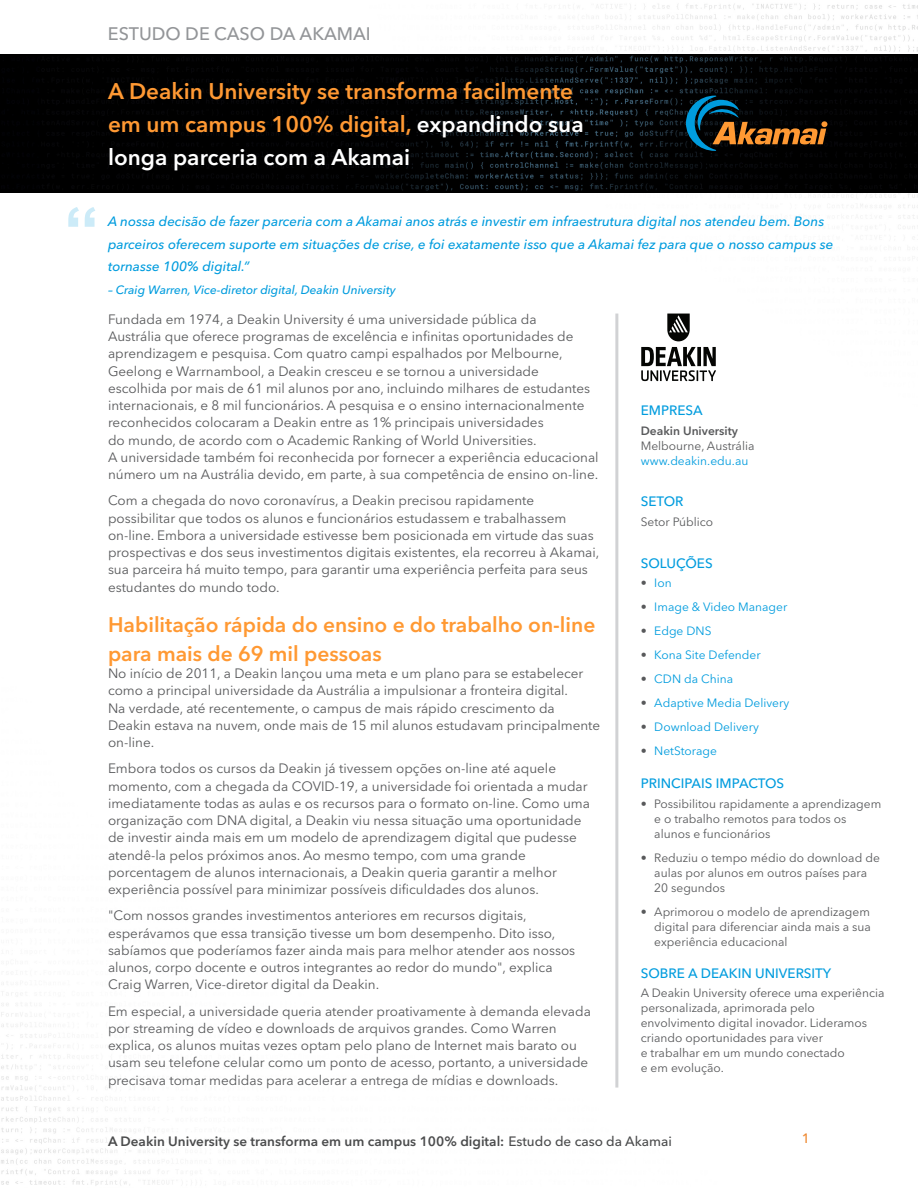
<style>
.page{position:relative;width:918px;height:1188px;background:#fff}
.page>*{position:absolute;margin:0;border:0;box-sizing:border-box;transform-origin:0 0}
.t1{font:600 22.5px/33px "Avenir Next LT Pro";color:#f93}
.t2{font:600 21px/28.5px "Avenir Next LT Pro";color:#f93}
.t3{font:500 18px "Avenir Next LT Pro";color:#939598}
.t4{font:13.5px/17.2px "Avenir Next LT Pro";color:#58595b}
.t5{font:italic 500 13.5px/22.5px "Avenir Next LT Pro";color:#009cde}
.t6{font:600 13.5px "Avenir Next LT Pro";color:#4b4c4d}
.t7{font:500 13.5px "Avenir Next LT Pro";color:#009cde}
.t8{font:500 13.5px "Avenir Next LT Pro";color:#ee882f}
.t9{font:12px/15px "Avenir Next LT Pro";color:#58595b}
.t10{font:12px/15px "Avenir Next LT Pro";color:#57585a}
.t11{font:12px "Avenir Next LT Pro";color:#009cde}
.t12{font:italic 500 12px "Avenir Next LT Pro";color:#009cde}
.t13{font:600 12px "Avenir Next LT Pro";color:#58595b}
.s1{color:#fff}
.s2{color:#58595b}
.s3{font-weight:500}
</style>
<div class="page">
<img style="left:0;top:3px;width:918px;height:1183px">
<img style="left:0;top:54px;width:918px;height:138px">
<svg style="left:68px;top:207px;width:27px;height:20px"></svg>
<hr style="left:615px;top:314px;width:3px;height:774px;background:#d1d2d4">
<svg style="left:686px;top:96px;width:141px;height:55px;background:#2b2b21"></svg>
<svg style="left:667px;top:314px;width:23px;height:27px"></svg>
<svg style="left:641px;top:347px;width:75px;height:34px"></svg>
<h3 class="t3" style="left:108px;top:22px;width:264px">ESTUDO DE CASO DA AKAMAI</h3>
<h1 class="t1" style="left:108px;top:74px;width:477px">A Deakin University se transforma facilmente em um campus 100% digital, <span class="s1">expandindo sua longa parceria com a Akamai</span></h1>
<p class="t5" style="left:108px;top:210px;width:727px">A nossa decisão de fazer parceria com a Akamai anos atrás e investir em infraestrutura digital nos atendeu bem. Bons parceiros oferecem suporte em situações de crise, e foi exatamente isso que a Akamai fez para que o nosso campus se tornasse 100% digital.”</p>
<p class="t12" style="left:108px;top:282px;width:289px">– Craig Warren, Vice-diretor digital, Deakin University</p>
<p class="t4" style="left:108px;top:310px;width:492px">Fundada em 1974, a Deakin University é uma universidade pública da<br>Austrália que oferece programas de excelência e infinitas oportunidades de aprendizagem e pesquisa. Com quatro campi espalhados por Melbourne, Geelong e Warrnambool, a Deakin cresceu e se tornou a universidade escolhida por mais de 61 mil alunos por ano, incluindo milhares de estudantes internacionais, e 8 mil funcionários. A pesquisa e o ensino internacionalmente reconhecidos colocaram a Deakin entre as 1% principais universidades<br>do mundo, de acordo com o Academic Ranking of World Universities.<br>A universidade também foi reconhecida por fornecer a experiência educacional número um na Austrália devido, em parte, à sua competência de ensino on-line.</p>
<p class="t4" style="left:108px;top:492px;width:493px">Com a chegada do novo coronavírus, a Deakin precisou rapidamente possibilitar que todos os alunos e funcionários estudassem e trabalhassem on-line. Embora a universidade estivesse bem posicionada em virtude das suas prospectivas e dos seus investimentos digitais existentes, ela recorreu à Akamai, sua parceira há muito tempo, para garantir uma experiência perfeita para seus estudantes do mundo todo.</p>
<h2 class="t2" style="left:108px;top:611px;width:489px">Habilitação rápida do ensino e do trabalho on-line para mais de 69 mil pessoas</h2>
<p class="t4" style="left:108px;top:665px;width:494px">No início de 2011, a Deakin lançou uma meta e um plano para se estabelecer como a principal universidade da Austrália a impulsionar a fronteira digital.<br>Na verdade, até recentemente, o campus de mais rápido crescimento da Deakin estava na nuvem, onde mais de 15 mil alunos estudavam principalmente on-line.</p>
<p class="t4" style="left:108px;top:760px;width:484px">Embora todos os cursos da Deakin já tivessem opções on-line até aquele momento, com a chegada da COVID-19, a universidade foi orientada a mudar imediatamente todas as aulas e os recursos para o formato on-line. Como uma organização com DNA digital, a Deakin viu nessa situação uma oportunidade de investir ainda mais em um modelo de aprendizagem digital que pudesse atendê-la pelos próximos anos. Ao mesmo tempo, com uma grande porcentagem de alunos internacionais, a Deakin queria garantir a melhor experiência possível para minimizar possíveis dificuldades dos alunos.</p>
<p class="t4" style="left:108px;top:907px;width:469px">"Com nossos grandes investimentos anteriores em recursos digitais, esperávamos que essa transição tivesse um bom desempenho. Dito isso, sabíamos que poderíamos fazer ainda mais para melhor atender aos nossos alunos, corpo docente e outros integrantes ao redor do mundo", explica Craig Warren, Vice-diretor digital da Deakin.</p>
<p class="t4" style="left:108px;top:1002px;width:484px">Em especial, a universidade queria atender proativamente à demanda elevada por streaming de vídeo e downloads de arquivos grandes. Como Warren explica, os alunos muitas vezes optam pelo plano de Internet mais barato ou usam seu telefone celular como um ponto de acesso, portanto, a universidade precisava tomar medidas para acelerar a entrega de mídias e downloads.</p>
<p class="t7" style="left:641px;top:403px;width:64px">EMPRESA</p>
<p class="t13" style="left:641px;top:423px;width:99px">Deakin University</p>
<p class="t9" style="left:641px;top:438px;width:115px">Melbourne, Austrália</p>
<p class="t11" style="left:641px;top:454px;width:109px">www.deakin.edu.au</p>
<p class="t7" style="left:641px;top:493px;width:44px">SETOR</p>
<p class="t9" style="left:641px;top:514px;width:74px">Setor Público</p>
<p class="t7" style="left:641px;top:555px;width:73px">SOLUÇÕES</p>
<p class="t11" style="left:641px;top:576px;width:32px"><span class="s2">•</span> Ion</p>
<p class="t11" style="left:641px;top:600px;width:148px"><span class="s2">•</span> Image &amp; Video Manager</p>
<p class="t11" style="left:641px;top:624px;width:72px"><span class="s2">•</span> Edge DNS</p>
<p class="t11" style="left:641px;top:648px;width:121px"><span class="s2">•</span> Kona Site Defender</p>
<p class="t11" style="left:641px;top:672px;width:94px"><span class="s2">•</span> CDN da China</p>
<p class="t11" style="left:641px;top:696px;width:150px"><span class="s2">•</span> Adaptive Media Delivery</p>
<p class="t11" style="left:641px;top:720px;width:120px"><span class="s2">•</span> Download Delivery</p>
<p class="t11" style="left:641px;top:744px;width:78px"><span class="s2">•</span> NetStorage</p>
<p class="t7" style="left:641px;top:775px;width:145px">PRINCIPAIS IMPACTOS</p>
<p class="t9" style="left:654px;top:796px;width:228px;text-indent:-14px">• Possibilitou rapidamente a aprendizagem e o trabalho remotos para todos os alunos e funcionários</p>
<p class="t9" style="left:654px;top:850px;width:227px;text-indent:-14px">• Reduziu o tempo médio do download de aulas por alunos em outros países para<br>20 segundos</p>
<p class="t9" style="left:654px;top:904px;width:218px;text-align:justify;text-indent:-14px">• Aprimorou o modelo de aprendizagem digital para diferenciar ainda mais a sua experiência educacional</p>
<p class="t7" style="left:641px;top:965px;width:192px">SOBRE A DEAKIN UNIVERSITY</p>
<p class="t10" style="left:641px;top:986px;width:245px">A Deakin University oferece uma experiência personalizada, aprimorada pelo envolvimento digital inovador. Lideramos criando oportunidades para viver<br>e trabalhar em um mundo conectado<br>e em evolução.</p>
<p class="t6" style="left:108px;top:1133px;width:566px">A Deakin University se transforma em um campus 100% digital: <span class="s3">Estudo de caso da Akamai</span></p>
<p class="t8" style="left:802px;top:1131px;width:10px">1</p>
</div>
